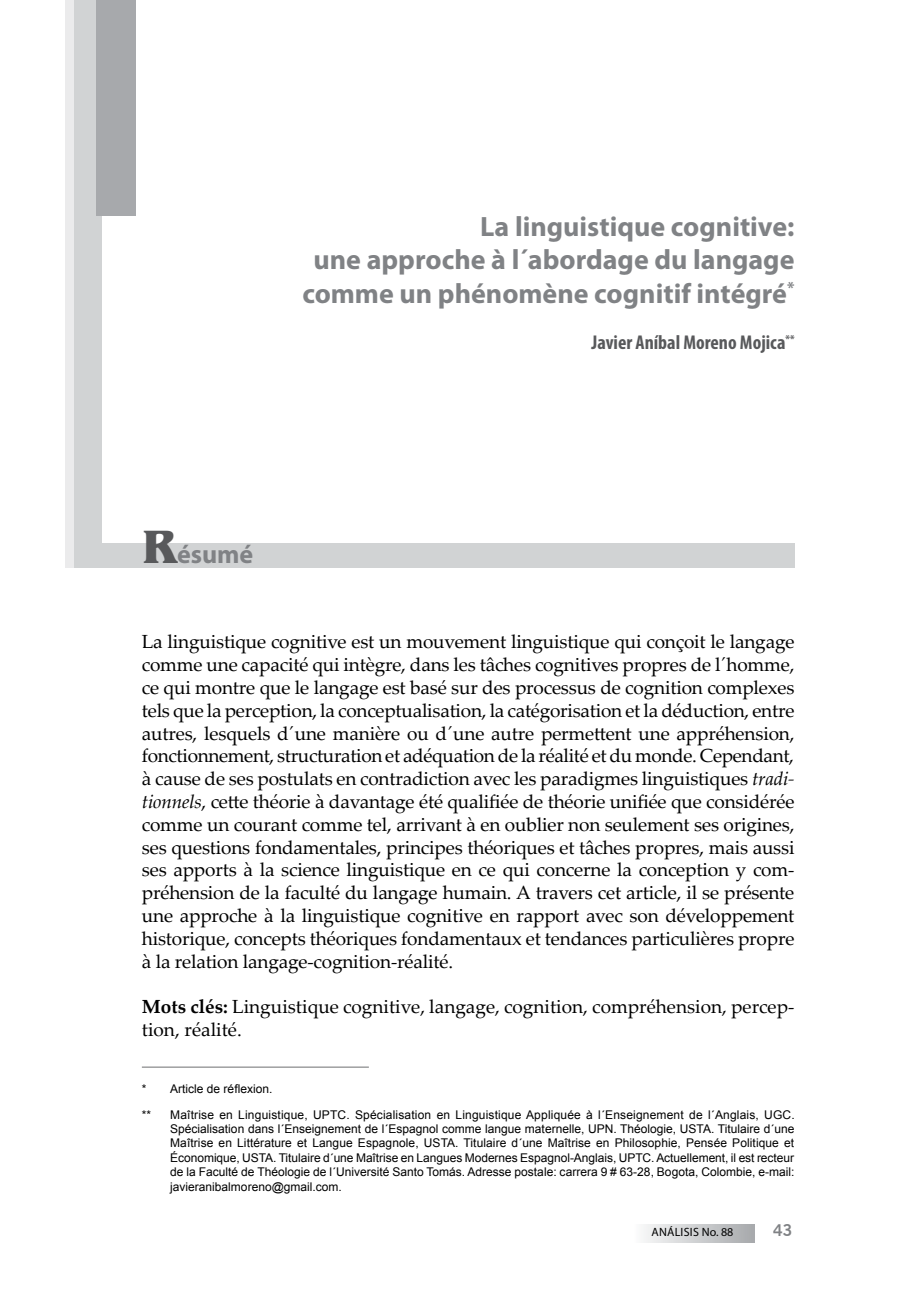
<style>
.page{position:relative;width:908px;height:1304px;background:#fff}
.page>*{position:absolute;margin:0;border:0;box-sizing:border-box;transform-origin:0 0}
.t1{font:700 28px/33.6px "Myriad Pro";color:#808285;text-align:right}
.t2{font:700 26px "Myriad Pro";color:#808285}
.t3{font:700 condensed 20px "Myriad Pro";color:#58595b}
.t4{font:19px/22.8px "Palatino Linotype";color:#000;text-align:justify}
.t5{font:700 16px "News Gothic BT";color:#808285}
.t6{font:12px/14.4px "Arial";color:#000}
.t7{font:12px "Myriad Pro";letter-spacing:.02em;color:#000}
.s1{color:#fff}
.s2{font-family:"Benguiat IT Cby BT";font-size:48px;color:#58595b}
.s3{font-style:italic}
.s4{font-weight:700}
</style>
<div class="page">
<div style="left:633px;top:1224px;width:121px;height:19px;background:linear-gradient(to right,#fcfdfd,#a7a9ac)"></div>
<div style="left:83px;top:544px;width:711px;height:24px;background:#d1d3d4"></div>
<div style="left:71px;top:0;width:31px;height:568px;background:#d1d3d4"></div>
<div style="left:65px;top:0;width:8px;height:568px;background:#ebebec"></div>
<div style="left:96px;top:0;width:40px;height:215px;background:#a7a9ac"></div>
<hr style="left:142px;top:1067px;width:227px;height:1px;background:#6d6e71">
<h1 class="t1" style="left:302px;top:208px;width:493px">La linguistique cognitive:<br>une approche à l´abordage du langage comme un phénomène cognitif intégré<sup>*</sup></h1>
<p class="t3" style="left:579px;top:330px;width:216px"><span class="s1">3</span> Javier Aníbal Moreno Mojica<sup>**</sup></p>
<h2 class="t2" style="left:142px;top:537px;width:113px"><span class="s2">R</span>ésumé</h2>
<p class="t4" style="left:142px;top:630px;width:654px">La linguistique cognitive est un mouvement linguistique qui conçoit le langage comme une capacité qui intègre, dans les tâches cognitives propres de l´homme, ce qui montre que le langage est basé sur des processus de cognition complexes tels que la perception, la conceptualisation, la catégorisation et la déduction, entre autres, lesquels d´une manière ou d´une autre permettent une appréhension, fonctionnement, structuration et adéquation de la réalité et du monde. Cependant, à cause de ses postulats en contradiction avec les paradigmes linguistiques <span class="s3">tradi&shy;tionnels</span>, cette théorie à davantage été qualifiée de théorie unifiée que considérée comme un courant comme tel, arrivant à en oublier non seulement ses origines, ses questions fondamentales, principes théoriques et tâches propres, mais aussi ses apports à la science linguistique en ce qui concerne la conception y com&shy;préhension de la faculté du langage humain. A travers cet article, il se présente une approche à la linguistique cognitive en rapport avec son développement historique, concepts théoriques fondamentaux et tendances particulières propre à la relation langage-cognition-réalité.</p>
<p class="t4" style="left:142px;top:994px;width:653px"><span class="s4">Mots clés:</span> Linguistique cognitive, langage, cognition, compréhension, percep&shy;tion, réalité.</p>
<p class="t6" style="left:142px;top:1076px;width:132px;line-height:25.8px">* Article de réflexion. **</p>
<p class="t6" style="left:170px;top:1107px;width:625px;text-align:justify">Maîtrise en Linguistique, UPTC. Spécialisation en Linguistique Appliquée à l´Enseignement de l´Anglais, UGC.<br>Spécialisation dans l´Enseignement de l´Espagnol comme langue maternelle, UPN. Théologie, USTA. Titulaire d´une Maîtrise en Littérature et Langue Espagnole, USTA. Titulaire d´une Maîtrise en Philosophie, Pensée Politique et Économique, USTA. Titulaire d´une Maîtrise en Langues Modernes Espagnol-Anglais, UPTC. Actuellement, il est recteur de la Faculté de Théologie de l´Université Santo Tomás. Adresse postale: carrera 9 # 63-28, Bogota, Colombie, e-mail: javieranibalmoreno@gmail.com.</p>
<p class="t7" style="left:651px;top:1225px;width:83px">ANÁLISIS No. 88</p>
<p class="t5" style="left:772px;top:1221px;width:21px">43</p>
</div>
